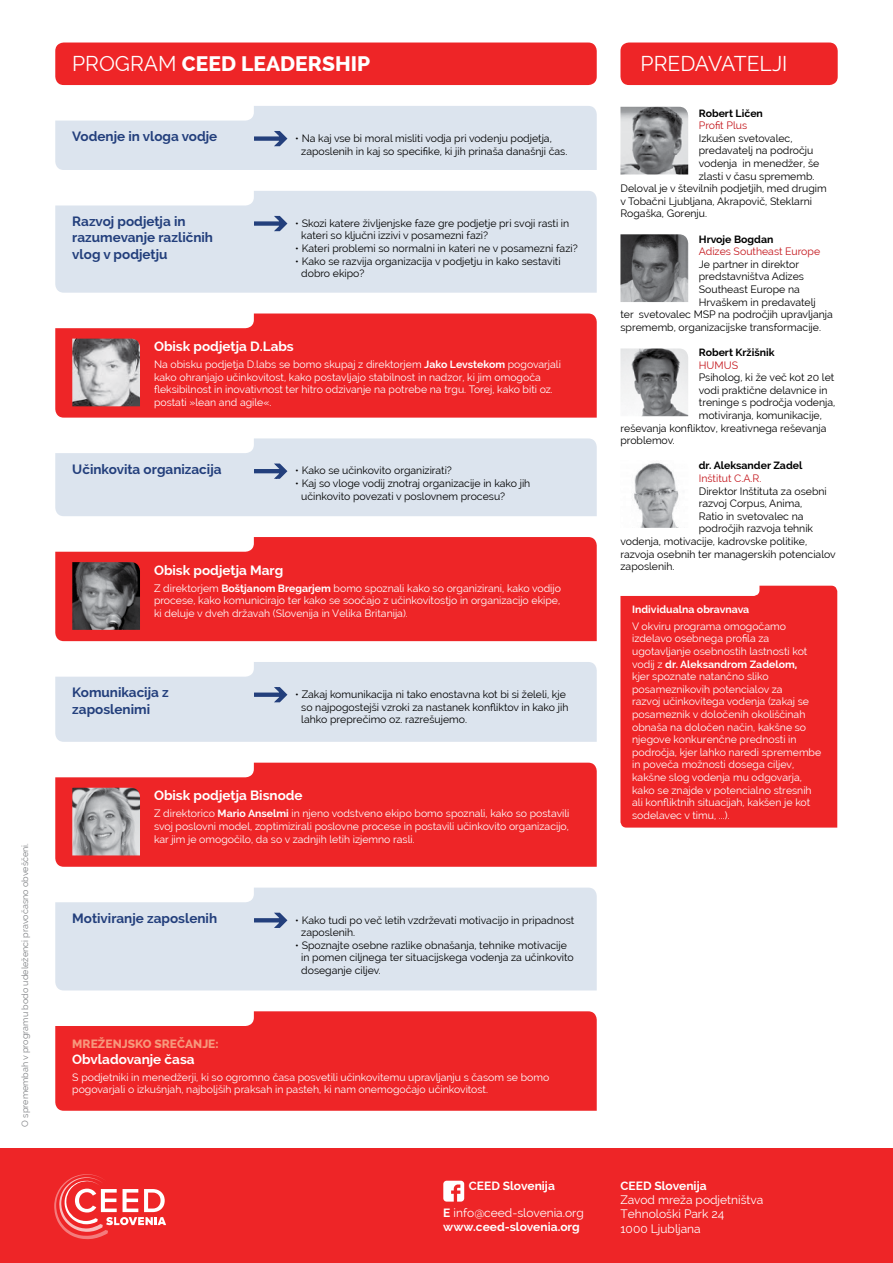
<style>
.page{position:relative;width:893px;height:1263px;background:#fff}
.page>*{position:absolute;margin:0;border:0;box-sizing:border-box;transform-origin:0 0}
.t1{font:800 21px "Raleway";color:#fff}
.t2{font:21px "Raleway";color:#fff}
.t3{font:700 13.5px/16.2px "Raleway";color:#233f7c}
.t4{font:700 13.5px "Raleway";color:#fff}
.t5{font:700 12px/14.4px "Raleway";color:#fff}
.t6{font:12px/14.4px "Raleway";color:#fff}
.t7{font:800 12px "Raleway";color:#f7987c}
.t8{font:10.5px/12.6px "Raleway";color:#000}
.t9{font:10.5px/12.6px "Raleway";color:#fff}
.t10{font:700 10.5px "Raleway";color:#000}
.t11{font:10.5px "Raleway";color:#c4161c}
.t12{font:700 10.5px "Raleway";color:#fff}
.t13{font:9px "Raleway";color:#808285}
.s1{font-weight:400}
.s2{font-weight:700}
</style>
<div class="page">
<div style="left:55px;top:43px;width:542px;height:42px;background:#ee2527;border-radius:9px"></div>
<div style="left:620px;top:43px;width:218px;height:42px;background:#ee2527;border-radius:9px"></div>
<div style="left:55px;top:205px;width:542px;height:88px;background:#dce4ee"></div>
<svg style="left:253px;top:215px;width:35px;height:17px"></svg>
<svg style="left:55px;top:106px;width:542px;height:99px"></svg>
<div style="left:55px;top:887px;width:542px;height:103px;background:#dce4ee"></div>
<svg style="left:55px;top:887px;width:199px;height:15px"></svg>
<svg style="left:253px;top:912px;width:35px;height:17px"></svg>
<div style="left:0;top:1148px;width:893px;height:115px;background:#ee2527"></div>
<svg style="left:54px;top:1174px;width:112px;height:65px"></svg>
<svg style="left:443px;top:1181px;width:21px;height:20px"></svg>
<div style="left:55px;top:313px;width:542px;height:105px;background:#ee2527"></div>
<svg style="left:55px;top:313px;width:199px;height:15px"></svg>
<img style="left:72px;top:339px;width:68px;height:67px">
<div style="left:55px;top:552px;width:542px;height:89px;background:#ee2527"></div>
<svg style="left:55px;top:438px;width:542px;height:114px"></svg>
<img style="left:72px;top:562px;width:68px;height:68px">
<div style="left:55px;top:777px;width:542px;height:90px;background:#ee2527"></div>
<svg style="left:55px;top:662px;width:542px;height:115px"></svg>
<img style="left:72px;top:788px;width:68px;height:67px">
<div style="left:55px;top:1011px;width:542px;height:100px;background:#ee2527"></div>
<svg style="left:55px;top:1011px;width:199px;height:15px"></svg>
<img style="left:620px;top:234px;width:68px;height:68px">
<img style="left:620px;top:348px;width:68px;height:68px">
<img style="left:620px;top:107px;width:68px;height:67px">
<img style="left:634px;top:463px;width:45px;height:65px">
<div style="left:620px;top:586px;width:217px;height:241px;background:#ee2527"></div>
<p class="t13" style="left:20px;top:1127px;width:285px;rotate:-90deg">O spremembah v programu bodo udeleženci pravočasno obveščeni.</p>
<h1 class="t1" style="left:72px;top:51px;width:299px"><span class="s1">PROGRAM</span> CEED LEADERSHIP</h1>
<h1 class="t2" style="left:641px;top:51px;width:148px">PREDAVATELJI</h1>
<p class="t3" style="left:72px;top:128px;width:147px">Vodenje in vloga vodje</p>
<p class="t8" style="left:301px;top:132px;width:268px;text-indent:-6px">• Na kaj vse bi moral misliti vodja pri vodenju podjetja, zaposlenih in kaj so specifike, ki jih prinaša današnji čas.</p>
<p class="t3" style="left:72px;top:213px;width:142px">Razvoj podjetja in razumevanje različnih vlog v podjetju</p>
<p class="t8" style="left:301px;top:217px;width:270px;text-indent:-6px">• Skozi katere življenjske faze gre podjetje pri svoji rasti in kateri so ključni izzivi v posamezni fazi?</p>
<p class="t8" style="left:295px;top:242px;width:284px">• Kateri problemi so normalni in kateri ne v posamezni fazi?</p>
<p class="t8" style="left:301px;top:255px;width:261px;text-indent:-6px">• Kako se razvija organizacija v podjetju in kako sestaviti dobro ekipo?</p>
<p class="t4" style="left:154px;top:339px;width:141px">Obisk podjetja D.Labs</p>
<p class="t9" style="left:154px;top:358px;width:408px">Na obisku podjetja D.labs se bomo skupaj z direktorjem <span class="s2">Jako Levstekom</span> pogovarjali kako ohranjajo učinkovitost, kako postavljajo stabilnost in nadzor, ki jim omogoča fleksibilnost in inovativnost ter hitro odzivanje na potrebe na trgu. Torej, kako biti oz. postati »lean and agile«.</p>
<p class="t3" style="left:72px;top:461px;width:151px">Učinkovita organizacija</p>
<p class="t8" style="left:295px;top:464px;width:158px">• Kako se učinkovito organizirati?</p>
<p class="t8" style="left:301px;top:477px;width:231px;text-indent:-6px">• Kaj so vloge vodij znotraj organizacije in kako jih učinkovito povezati v poslovnem procesu?</p>
<p class="t4" style="left:154px;top:562px;width:131px">Obisk podjetja Marg</p>
<p class="t9" style="left:154px;top:582px;width:408px;text-align:justify">Z direktorjem <span class="s2">Boštjanom Bregarjem</span> bomo spoznali kako so organizirani, kako vodijo procese, kako komunicirajo ter kako se soočajo z učinkovitostjo in organizacijo ekipe, ki deluje v dveh državah (Slovenija in Velika Britanija).</p>
<p class="t3" style="left:72px;top:684px;width:98px">Komunikacija z zaposlenimi</p>
<p class="t8" style="left:301px;top:688px;width:269px;text-indent:-6px">• Zakaj komunikacija ni tako enostavna kot bi si želeli, kje so najpogostejši vzroki za nastanek konfliktov in kako jih lahko preprečimo oz. razrešujemo.</p>
<p class="t4" style="left:154px;top:788px;width:150px">Obisk podjetja Bisnode</p>
<p class="t9" style="left:154px;top:807px;width:417px;text-align:justify">Z direktorico <span class="s2">Mario Anselmi</span> in njeno vodstveno ekipo bomo spoznali, kako so postavili svoj poslovni model, zoptimizirali poslovne procese in postavili učinkovito organizacijo, kar jim je omogočilo, da so v zadnjih letih izjemno rasli.</p>
<p class="t3" style="left:72px;top:910px;width:146px">Motiviranje zaposlenih</p>
<p class="t8" style="left:301px;top:913px;width:275px;text-indent:-6px">• Kako tudi po več letih vzdrževati motivacijo in pripadnost zaposlenih.</p>
<p class="t8" style="left:301px;top:939px;width:274px;text-indent:-6px">• Spoznajte osebne razlike obnašanja, tehnike motivacije in pomen ciljnega ter situacijskega vodenja za učinkovito doseganje ciljev.</p>
<p class="t7" style="left:72px;top:1037px;width:148px">MREŽENJSKO SREČANJE:</p>
<p class="t4" style="left:72px;top:1051px;width:124px">Obvladovanje časa</p>
<p class="t9" style="left:72px;top:1071px;width:478px">S podjetniki in menedžerji, ki so ogromno časa posvetili učinkovitemu upravljanju s časom se bomo pogovarjali o izkušnjah, najboljših praksah in pasteh, ki nam onemogočajo učinkovitost.</p>
<p class="t5" style="left:469px;top:1178px;width:88px">CEED Slovenija</p>
<p class="t5" style="left:443px;top:1205px;width:142px">E <span class="s1">info@ceed-slovenia.org </span>www.ceed-slovenia.org</p>
<p class="t10" style="left:699px;top:107px;width:66px">Robert Ličen</p>
<p class="t11" style="left:699px;top:119px;width:50px">Profit Plus</p>
<p class="t8" style="left:699px;top:132px;width:95px">Izkušen svetovalec,</p>
<p class="t8" style="left:699px;top:144px;width:116px">predavatelj na področju</p>
<p class="t8" style="left:699px;top:157px;width:122px">vodenja in menedžer, še</p>
<p class="t8" style="left:699px;top:170px;width:117px">zlasti v času sprememb.</p>
<p class="t8" style="left:620px;top:182px;width:208px">Deloval je v številnih podjetjih, med drugim</p>
<p class="t8" style="left:620px;top:195px;width:193px">v Tobačni Ljubljana, Akrapovič, Steklarni</p>
<p class="t8" style="left:620px;top:207px;width:88px">Rogaška, Gorenju.</p>
<p class="t10" style="left:699px;top:233px;width:76px">Hrvoje Bogdan</p>
<p class="t11" style="left:699px;top:245px;width:123px">Adizes Southeast Europe</p>
<p class="t8" style="left:699px;top:258px;width:102px">Je partner in direktor</p>
<p class="t8" style="left:699px;top:270px;width:107px">predstavništva Adizes</p>
<p class="t8" style="left:699px;top:283px;width:103px">Southeast Europe na</p>
<p class="t8" style="left:699px;top:296px;width:118px">Hrvaškem in predavatelj</p>
<p class="t8" style="left:620px;top:308px;width:214px">ter svetovalec MSP na področjih upravljanja</p>
<p class="t8" style="left:620px;top:321px;width:202px">sprememb, organizacijske transformacije.</p>
<p class="t10" style="left:699px;top:346px;width:77px">Robert Kržišnik</p>
<p class="t11" style="left:699px;top:359px;width:41px">HUMUS</p>
<p class="t8" style="left:699px;top:371px;width:137px">Psiholog, ki že več kot 20 let</p>
<p class="t8" style="left:699px;top:384px;width:130px">vodi praktične delavnice in</p>
<p class="t8" style="left:699px;top:396px;width:138px">treninge s področja vodenja,</p>
<p class="t8" style="left:699px;top:409px;width:125px">motiviranja, komunikacije,</p>
<p class="t8" style="left:620px;top:422px;width:207px">reševanja konfliktov, kreativnega reševanja</p>
<p class="t8" style="left:620px;top:434px;width:56px">problemov.</p>
<p class="t10" style="left:699px;top:460px;width:105px">dr. Aleksander Zadel</p>
<p class="t11" style="left:699px;top:472px;width:64px">Inštitut C.A.R.</p>
<p class="t8" style="left:699px;top:485px;width:129px">Direktor Inštituta za osebni</p>
<p class="t8" style="left:699px;top:497px;width:105px">razvoj Corpus, Anima,</p>
<p class="t8" style="left:699px;top:510px;width:106px">Ratio in svetovalec na</p>
<p class="t8" style="left:699px;top:522px;width:116px">področjih razvoja tehnik</p>
<p class="t8" style="left:620px;top:535px;width:188px">vodenja, motivacije, kadrovske politike,</p>
<p class="t8" style="left:620px;top:548px;width:217px">razvoja osebnih ter managerskih potencialov</p>
<p class="t8" style="left:620px;top:560px;width:55px">zaposlenih.</p>
<p class="t12" style="left:632px;top:603px;width:119px">Individualna obravnava</p>
<p class="t9" style="left:632px;top:620px;width:191px">V okviru programa omogočamo izdelavo osebnega profila za ugotavljanje osebnostih lastnosti kot vodij z <span class="s2">dr. Aleksandrom Zadelom,<br></span>kjer spoznate natančno sliko posameznikovih potencialov za<br>razvoj učinkovitega vodenja (zakaj se posameznik v določenih okoliščinah obnaša na določen način, kakšne so njegove konkurenčne prednosti in področja, kjer lahko naredi spremembe in poveča možnosti dosega ciljev, kakšne slog vodenja mu odgovarja, kako se znajde v potencialno stresnih ali konfliktnih situacijah, kakšen je kot sodelavec v timu, ...).</p>
<p class="t5" style="left:620px;top:1178px;width:88px">CEED Slovenija</p>
<p class="t6" style="left:620px;top:1192px;width:144px">Zavod mreža podjetništva<br>Tehnološki Park 24<br>1000 Ljubljana</p>
</div>
